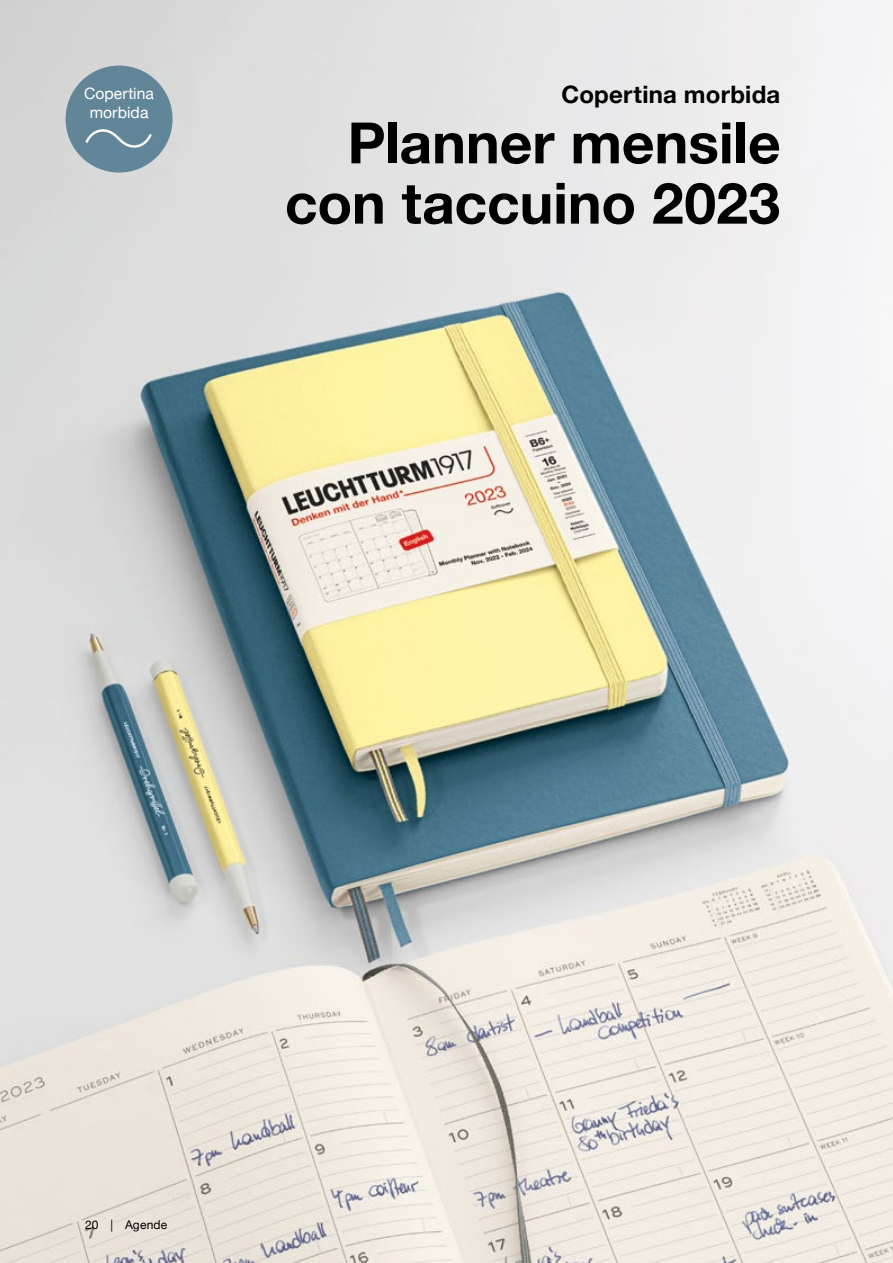
<style>
.page{position:relative;width:893px;height:1263px;background:#fff}
.page>*{position:absolute;margin:0;border:0;box-sizing:border-box;transform-origin:0 0}
.t1{font:700 57px/60.3px "Helvetica Neue";color:#000;text-align:right}
.t2{font:700 24px "Helvetica Neue";letter-spacing:.01em;color:#000}
.t3{font:15.75px/18.9px "Helvetica Neue";letter-spacing:.005em;color:#fff;text-align:center}
.t4{font:12px "Helvetica Neue";letter-spacing:.015em;color:#000}
</style>
<div class="page">
<img style="left:0;top:0;width:893px;height:1263px">
<div style="left:66px;top:66px;width:107px;height:107px;background:#628698;border-radius:50%"></div>
<svg style="left:85px;top:129px;width:67px;height:19px"></svg>
<p class="t3" style="left:84px;top:85px;width:72px">Copertina morbida</p>
<p class="t2" style="left:562px;top:76px;width:220px">Copertina morbida</p>
<p class="t1" style="left:285px;top:114px;width:497px">Planner mensile con taccuino 2023</p>
<p class="t4" style="left:85px;top:1216px;width:84px">20 | Agende</p>
</div>
